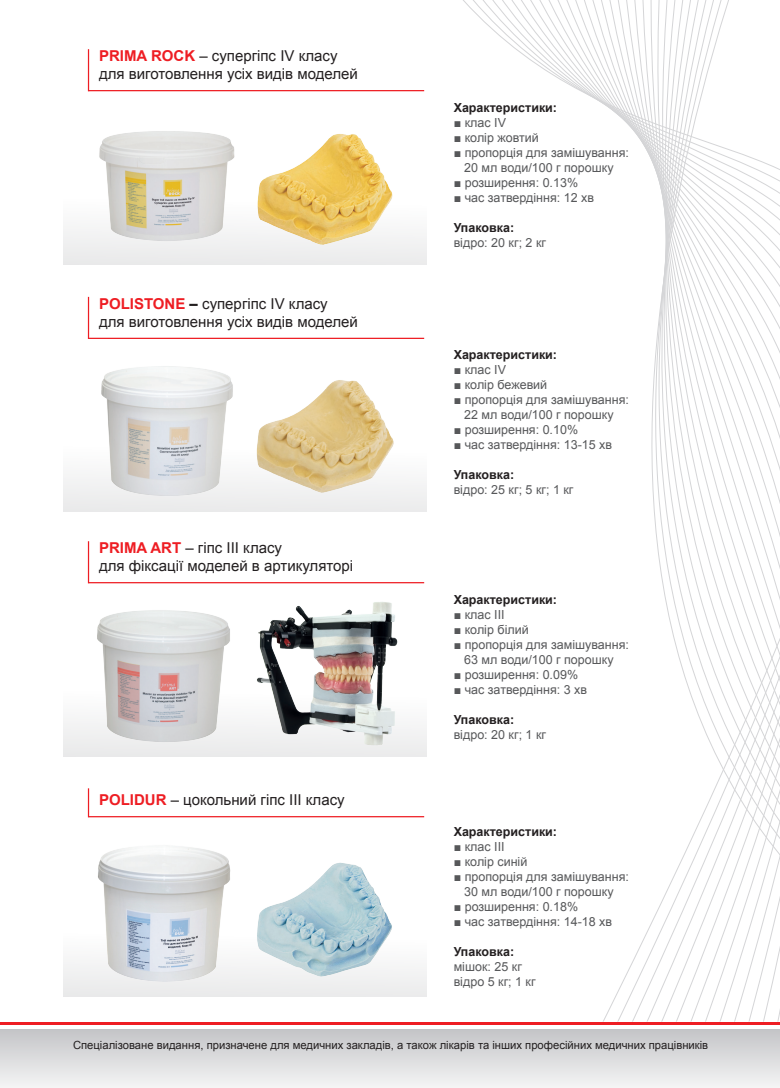
<style>
.page{position:relative;width:780px;height:1088px;background:#fff}
.page>*{position:absolute;margin:0;border:0;box-sizing:border-box;transform-origin:0 0}
.t1{font:15px/18px "Arial";color:#231f20}
.t2{font:12.5px/15px "Arial";color:#57585a;text-align:center}
.t3{font:700 12.5px "Arial";color:#231f20}
.t4{font:11.25px "Arial";color:#231f20}
.s1{font-weight:700;color:#ee1d23}
.s2{font-weight:700}
.s3{font-weight:700;color:#231f20}
.s4{font-weight:700;color:#fff}
</style>
<div class="page">
<div style="left:63px;top:309px;width:363px;height:203px;background:linear-gradient(to bottom,#fff,#f4f4f5)"></div>
<svg style="left:418px;top:0;width:362px;height:1021px"></svg>
<div style="left:63px;top:61px;width:363px;height:203px;background:linear-gradient(to bottom,#fff,#f4f5f5)"></div>
<div style="left:63px;top:553px;width:363px;height:203px;background:linear-gradient(to bottom,#fff,#f3f4f5)"></div>
<div style="left:63px;top:801px;width:363px;height:195px;background:linear-gradient(to bottom,#fff,#f4f5f6)"></div>
<div style="left:0;top:1029px;width:780px;height:59px;background:linear-gradient(to bottom,#c4c4c7,#f4f5f5)"></div>
<hr style="left:0;top:1022px;width:780px;height:3px;background:#ee1d23">
<img style="left:251px;top:121px;width:156px;height:128px">
<img style="left:243px;top:372px;width:163px;height:133px">
<img style="left:252px;top:856px;width:150px;height:124px">
<hr style="left:88px;top:90px;width:336px;height:1px;background:#ee1d23">
<hr style="left:88px;top:338px;width:336px;height:1px;background:#ee1d23">
<hr style="left:88px;top:582px;width:336px;height:1px;background:#ee1d23">
<hr style="left:88px;top:816px;width:336px;height:1px;background:#ee1d23">
<hr style="left:88px;top:49px;width:1px;height:42px;background:#ee1d23">
<hr style="left:88px;top:297px;width:1px;height:42px;background:#ee1d23">
<hr style="left:88px;top:541px;width:1px;height:42px;background:#ee1d23">
<svg style="left:88px;top:788px;width:1px;height:28px"></svg>
<img style="left:248px;top:582px;width:174px;height:180px">
<img style="left:88px;top:602px;width:145px;height:144px">
<img style="left:96px;top:360px;width:141px;height:139px">
<img style="left:83px;top:118px;width:168px;height:137px">
<img style="left:93px;top:841px;width:142px;height:141px">
<p class="t1" style="left:99px;top:47px;width:260px"><span class="s1">PRIMA ROCK</span> – супергіпс IV класу для виготовлення усіх видів моделей</p>
<p class="t1" style="left:99px;top:295px;width:260px"><span class="s1">POLISTONE</span> <span class="s2">–</span> супергіпс IV класу<br>для виготовлення усіх видів моделей</p>
<p class="t1" style="left:99px;top:539px;width:256px"><span class="s1">PRIMA ART</span> – гіпс III класу<br>для фіксації моделей в артикуляторі</p>
<p class="t1" style="left:99px;top:791px;width:247px"><span class="s1">POLIDUR</span> – цокольний гіпс III класу</p>
<p class="t3" style="left:453px;top:99px;width:105px">Характеристики:</p>
<p class="t2" style="left:453px;top:115px;width:54px">■ клас IV</p>
<p class="t2" style="left:453px;top:130px;width:87px">■ колір жовтий</p>
<p class="t2" style="left:453px;top:145px;width:177px">■ пропорція для замішування:<br>20 мл води/100 г порошку</p>
<p class="t2" style="left:453px;top:175px;width:126px">■ розширення: 0.13%</p>
<p class="t2" style="left:453px;top:190px;width:142px">■ час затвердіння: 12 хв</p>
<p class="t3" style="left:453px;top:219px;width:62px">Упаковка:</p>
<p class="t2" style="left:453px;top:235px;width:94px">відро: 20 кг; 2 кг</p>
<p class="t3" style="left:453px;top:347px;width:105px">Характеристики:</p>
<p class="t2" style="left:453px;top:363px;width:54px">■ клас IV</p>
<p class="t2" style="left:453px;top:378px;width:95px">■ колір бежевий</p>
<p class="t2" style="left:453px;top:393px;width:177px">■ пропорція для замішування:<br>22 мл води/100 г порошку</p>
<p class="t2" style="left:453px;top:423px;width:126px">■ розширення: 0.10%</p>
<p class="t2" style="left:453px;top:438px;width:160px">■ час затвердіння: 13-15 хв</p>
<p class="t3" style="left:453px;top:467px;width:62px">Упаковка:</p>
<p class="t2" style="left:453px;top:483px;width:121px">відро: 25 кг; 5 кг; 1 кг</p>
<p class="t3" style="left:453px;top:591px;width:105px">Характеристики:</p>
<p class="t2" style="left:453px;top:607px;width:53px">■ клас III</p>
<p class="t2" style="left:453px;top:622px;width:76px">■ колір білий</p>
<p class="t2" style="left:453px;top:637px;width:177px">■ пропорція для замішування:<br>63 мл води/100 г порошку</p>
<p class="t2" style="left:453px;top:667px;width:126px">■ розширення: 0.09%</p>
<p class="t2" style="left:453px;top:682px;width:135px">■ час затвердіння: 3 хв</p>
<p class="t2" style="left:453px;top:712px;width:103px;text-align:left"><span class="s3">Упаковка:<br></span>відро: 20 кг; 1 кг<span class="s4">Д</span></p>
<p class="t3" style="left:453px;top:824px;width:105px">Характеристики:</p>
<p class="t2" style="left:453px;top:840px;width:53px">■ клас III</p>
<p class="t2" style="left:453px;top:855px;width:75px">■ колір синій</p>
<p class="t2" style="left:453px;top:870px;width:177px">■ пропорція для замішування:<br>30 мл води/100 г порошку</p>
<p class="t2" style="left:453px;top:900px;width:126px">■ розширення: 0.18%</p>
<p class="t2" style="left:453px;top:915px;width:160px">■ час затвердіння: 14-18 хв</p>
<p class="t3" style="left:453px;top:944px;width:62px">Упаковка:</p>
<p class="t2" style="left:453px;top:960px;width:83px;text-align:left">мішок: 25 кг відро 5 кг; 1 кг</p>
<p class="t4" style="left:73px;top:1038px;width:636px">Спеціалізоване видання, призначене для медичних закладів, а також лікарів та інших професійних медичних працівників</p>
</div>
